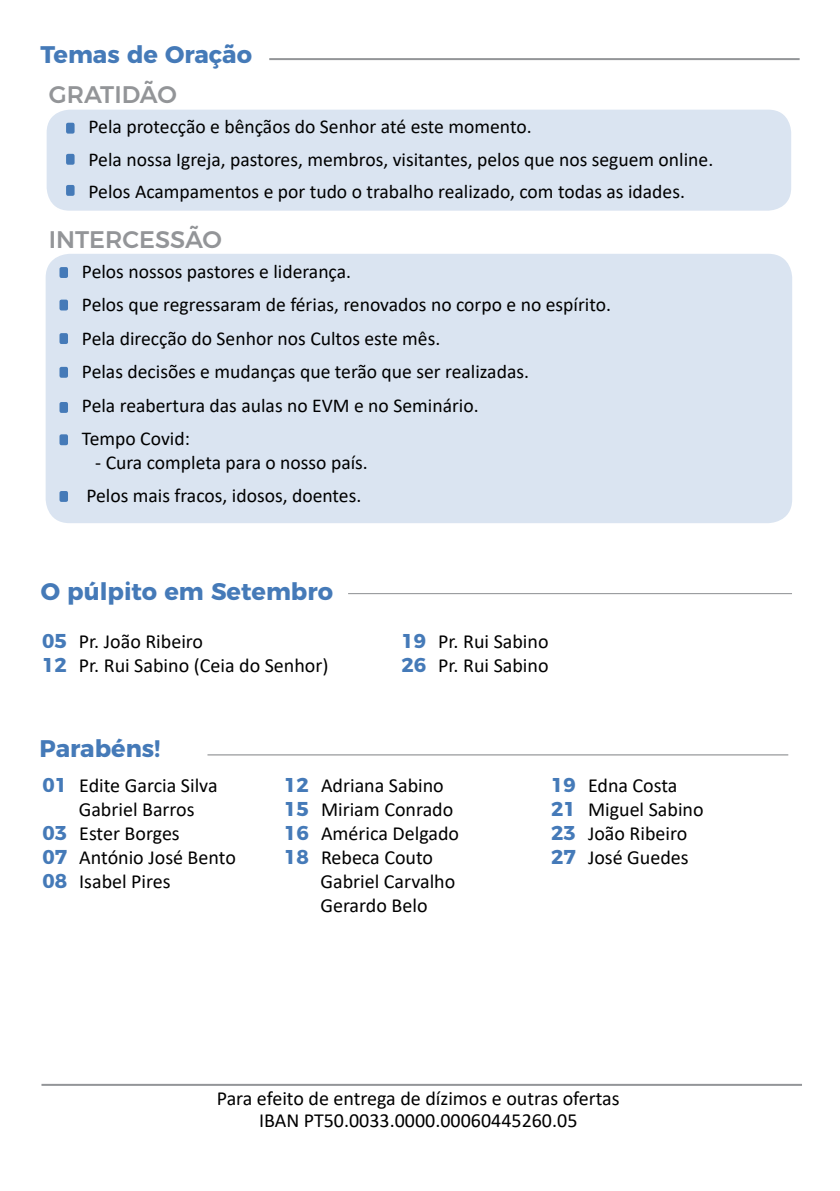
<style>
.page{position:relative;width:840px;height:1191px;background:#fff}
.page>*{position:absolute;margin:0;border:0;box-sizing:border-box;transform-origin:0 0}
.t1{font:700 24px "Montserrat";color:#457ab8}
.t2{font:500 24px "Montserrat";letter-spacing:-.02em;color:#939598}
.t3{font:20px/24px "Calibri";color:#000}
.t4{font:19.6px/33.6px "Calibri";color:#000}
.s1{font-family:"Montserrat";font-weight:700;color:#457ab8}
</style>
<div class="page">
<hr style="left:269px;top:58px;width:530px;height:2px;background:#939598">
<div style="left:46px;top:109px;width:745px;height:103px;background:#dae4f1;border-radius:24px"></div>
<div style="left:45px;top:108px;width:747px;height:105px;border:2px solid #fff;border-radius:24px"></div>
<div style="left:46px;top:254px;width:745px;height:269px;background:#dae4f1;border-radius:24px"></div>
<div style="left:66px;top:154px;width:9px;height:11px;background:#457ab8;border-radius:2px"></div>
<div style="left:66px;top:185px;width:9px;height:11px;background:#457ab8;border-radius:2px"></div>
<div style="left:59px;top:299px;width:9px;height:11px;background:#457ab8;border-radius:2px"></div>
<div style="left:59px;top:333px;width:9px;height:11px;background:#457ab8;border-radius:2px"></div>
<div style="left:59px;top:367px;width:9px;height:11px;background:#457ab8;border-radius:2px"></div>
<div style="left:59px;top:402px;width:9px;height:11px;background:#457ab8;border-radius:2px"></div>
<div style="left:59px;top:434px;width:9px;height:11px;background:#457ab8;border-radius:2px"></div>
<div style="left:59px;top:491px;width:9px;height:11px;background:#457ab8;border-radius:2px"></div>
<div style="left:66px;top:123px;width:9px;height:11px;background:#457ab8;border-radius:2px"></div>
<div style="left:59px;top:267px;width:9px;height:11px;background:#457ab8;border-radius:2px"></div>
<hr style="left:41px;top:1083px;width:760px;height:2px;background:#939598">
<p class="t1" style="left:40px;top:35px;width:213px">Temas de Oração</p>
<p class="t2" style="left:49px;top:75px;width:16px">GRATI</p>
<p class="t2" style="left:122px;top:75px;width:55px">DÃO</p>
<p class="t4" style="left:88px;top:110px;width:626px;line-height:32px">Pela protecção e bênçãos do Senhor até este momento.<br>Pela nossa Igreja, pastores, membros, visitantes, pelos que nos seguem online.<br>Pelos Acampamentos e por tudo o trabalho realizado, com todas as idades.</p>
<p class="t2" style="left:49px;top:220px;width:43px">INTERCESS</p>
<p class="t2" style="left:185px;top:220px;width:37px">ÃO</p>
<p class="t4" style="left:82px;top:254px;width:530px">Pelos nossos pastores e liderança.<br>Pelos que regressaram de férias, renovados no corpo e no espírito.<br>Pela direcção do Senhor nos Cultos este mês.<br>Pelas decisões e mudanças que terão que ser realizadas.<br>Pela reabertura das aulas no EVM e no Seminário.<br>Tempo Covid:</p>
<p class="t4" style="left:86px;top:445px;width:283px;text-align:center">- Cura completa para o nosso país.<br>Pelos mais fracos, idosos, doentes.</p>
<p class="t1" style="left:41px;top:572px;width:293px">O púlpito em Setembro</p>
<p class="t3" style="left:42px;top:629px;width:288px"><span class="s1">05</span> Pr. João Ribeiro<br><span class="s1">12</span> Pr. Rui Sabino (Ceia do Senhor)</p>
<p class="t3" style="left:401px;top:629px;width:148px"><span class="s1">19</span> Pr. Rui Sabino<br><span class="s1">26</span> Pr. Rui Sabino</p>
<p class="t1" style="left:40px;top:729px;width:122px">Parabéns!</p>
<p class="t3" style="left:42px;top:773px;width:176px"><span class="s1">01</span> Edite Garcia Silva</p>
<p class="t3" style="left:79px;top:797px;width:117px">Gabriel Barros</p>
<p class="t3" style="left:42px;top:821px;width:139px"><span class="s1">03</span> Ester Borges</p>
<p class="t3" style="left:42px;top:845px;width:195px"><span class="s1">07</span> António José Bento</p>
<p class="t3" style="left:42px;top:869px;width:130px"><span class="s1">08</span> Isabel Pires</p>
<p class="t3" style="left:284px;top:773px;width:176px"><span class="s1">12</span> Adriana Sabino<br><span class="s1">15</span> Miriam Conrado<br><span class="s1">16</span> América Delgado<br><span class="s1">18</span> Rebeca Couto</p>
<p class="t3" style="left:320px;top:869px;width:136px">Gabriel Carvalho<br>Gerardo Belo</p>
<p class="t3" style="left:551px;top:773px;width:154px"><span class="s1">19</span> Edna Costa<br><span class="s1">21</span> Miguel Sabino<br><span class="s1">23</span> João Ribeiro<br><span class="s1">27</span> José Guedes</p>
<p class="t3" style="left:217px;top:1087px;width:404px;line-height:22px;text-align:center">Para efeito de entrega de dízimos e outras ofertas<br>IBAN PT50.0033.0000.00060445260.05</p>
</div>
